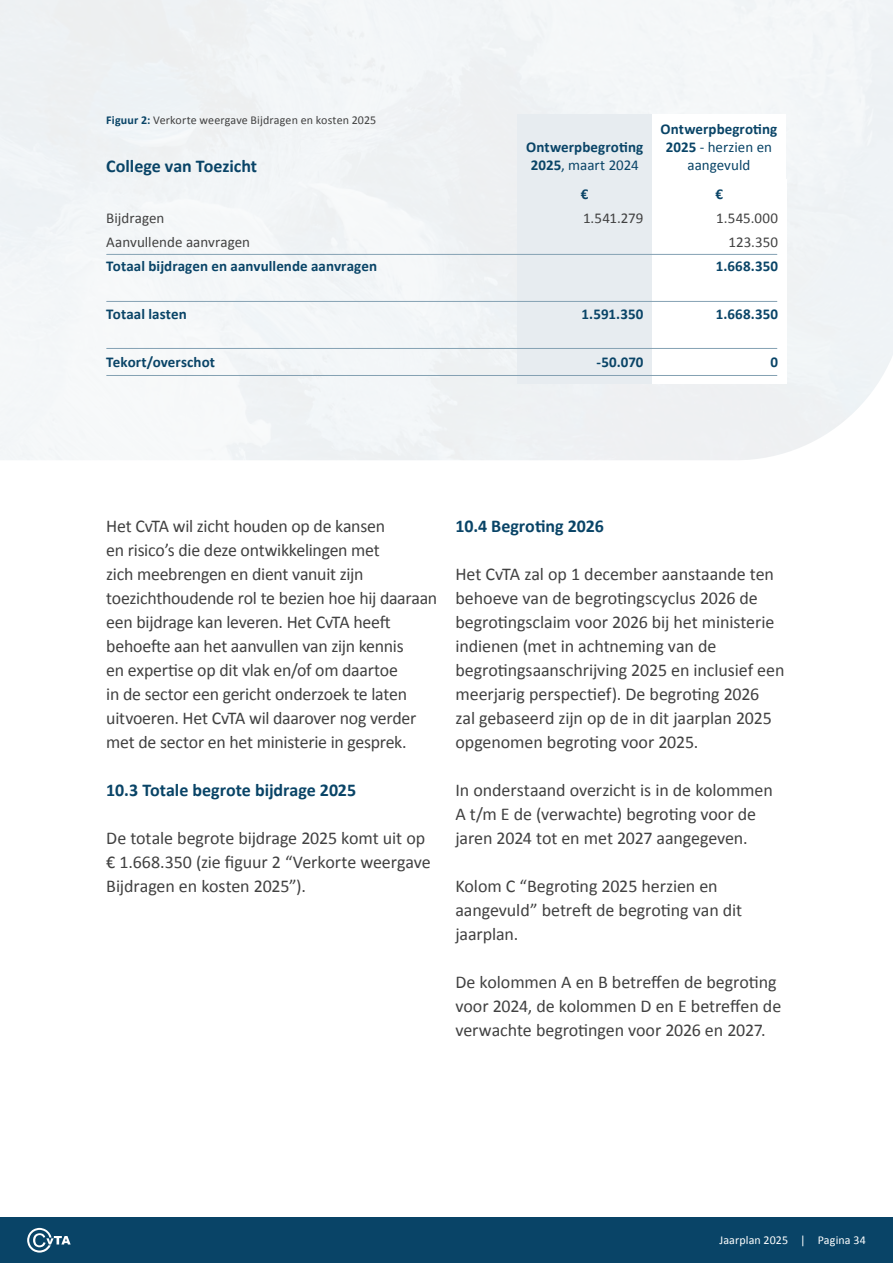
<style>
.page{position:relative;width:893px;height:1263px;background:#fff}
.page>*{position:absolute;margin:0;border:0;box-sizing:border-box;transform-origin:0 0}
.t1{font:18px/24px "Calibri";letter-spacing:-.01em;color:#414141}
.t2{font:700 18px "Calibri";color:#094467}
.t3{font:700 15px/18px "Calibri";letter-spacing:.005em;color:#094467;text-align:center}
.t4{font:15px "Calibri";color:#414141}
.t5{font:12px "Calibri";letter-spacing:.01em;color:#414141}
.t6{font:12px "Calibri";letter-spacing:.01em;color:#fff}
.s1{font-weight:700;color:#094467}
.s2{font-weight:400}
</style>
<div class="page">
<div style="left:517px;top:179px;width:135px;height:205px;background:#e7ecf0"></div>
<div style="left:517px;top:115px;width:135px;height:64px;background:#e7ecf0"></div>
<hr style="left:107px;top:254px;width:670px;height:1px;background:#84a1b3">
<hr style="left:107px;top:301px;width:670px;height:1px;background:#84a1b3">
<hr style="left:107px;top:348px;width:670px;height:1px;background:#84a1b3">
<hr style="left:107px;top:375px;width:670px;height:1px;background:#84a1b3">
<div style="left:0;top:1217px;width:893px;height:46px;background:#094467"></div>
<svg style="left:27px;top:1228px;width:44px;height:24px"></svg>
<p class="t5" style="left:106px;top:112px;width:272px"><span class="s1">Figuur 2:</span> Verkorte weergave Bijdragen en kosten 2025</p>
<p class="t2" style="left:106px;top:154px;width:152px">College van Toezicht</p>
<p class="t3" style="left:526px;top:138px;width:119px">Ontwerp begroting<br>2025<span class="s2">, maart 2024</span></p>
<p class="t3" style="left:661px;top:120px;width:118px">Ontwerp begroting<br>2025 <span class="s2">- herzien en aangevuld</span></p>
<p class="t3" style="left:581px;top:184px;width:9px">€</p>
<p class="t3" style="left:716px;top:184px;width:9px">€</p>
<p class="t4" style="left:106px;top:207px;width:60px">Bijdragen</p>
<p class="t4" style="left:583px;top:207px;width:62px">1.541.279</p>
<p class="t4" style="left:716px;top:207px;width:63px">1.545.000</p>
<p class="t4" style="left:106px;top:231px;width:145px">Aanvullende aanvragen</p>
<p class="t4" style="left:728px;top:231px;width:51px">123.350</p>
<p class="t3" style="left:106px;top:256px;width:272px">Totaal bijdragen en aanvullende aanvragen</p>
<p class="t3" style="left:716px;top:256px;width:64px">1.668.350</p>
<p class="t3" style="left:106px;top:304px;width:82px">Totaal lasten</p>
<p class="t3" style="left:581px;top:304px;width:64px">1.591.350</p>
<p class="t3" style="left:716px;top:304px;width:64px">1.668.350</p>
<p class="t3" style="left:106px;top:352px;width:110px">Tekort/overschot</p>
<p class="t3" style="left:597px;top:352px;width:48px">-50.070</p>
<p class="t3" style="left:771px;top:352px;width:9px">0</p>
<p class="t1" style="left:106px;top:514px;width:332px">Het CvTA wil zicht houden op de kansen<br>en risico’s die deze ontwikkelingen met<br>zich meebrengen en dient vanuit zijn toezichthoudende rol te bezien hoe hij daaraan een bijdrage kan leveren. Het CvTA heeft behoefte aan het aanvullen van zijn kennis<br>en expertise op dit vlak en/of om daartoe<br>in de sector een gericht onderzoek te laten uitvoeren. Het CvTA wil daarover nog verder met de sector en het ministerie in gesprek.</p>
<p class="t2" style="left:106px;top:778px;width:251px">10.3 Totale begrote bijdrage 2025</p>
<p class="t1" style="left:106px;top:826px;width:326px">De totale begrote bijdrage 2025 komt uit op € 1.668.350 (zie figuur 2 “Verkorte weergave<br>Bijdragen en kosten 2025”).</p>
<p class="t2" style="left:455px;top:514px;width:150px">10.4 Begroting 2026</p>
<p class="t1" style="left:455px;top:562px;width:330px">Het CvTA zal op 1 december aanstaande ten behoeve van de begrotingscyclus 2026 de begrotingsclaim voor 2026 bij het ministerie indienen (met in achtneming van de begrotingsaanschrijving 2025 en inclusief een meerjarig perspectief). De begroting 2026<br>zal gebaseerd zijn op de in dit jaarplan 2025 opgenomen begroting voor 2025.</p>
<p class="t1" style="left:455px;top:778px;width:319px">In onderstaand overzicht is in de kolommen<br>A t/m E de (verwachte) begroting voor de jaren 2024 tot en met 2027 aangegeven.</p>
<p class="t1" style="left:455px;top:874px;width:288px">Kolom C “Begroting 2025 herzien en aangevuld” betreft de begroting van dit jaarplan.</p>
<p class="t1" style="left:455px;top:970px;width:327px">De kolommen A en B betreffen de begroting voor 2024, de kolommen D en E betreffen de verwachte begrotingen voor 2026 en 2027.</p>
<p class="t6" style="left:719px;top:1232px;width:148px">Jaarplan 2025 | Pagina 34</p>
</div>
